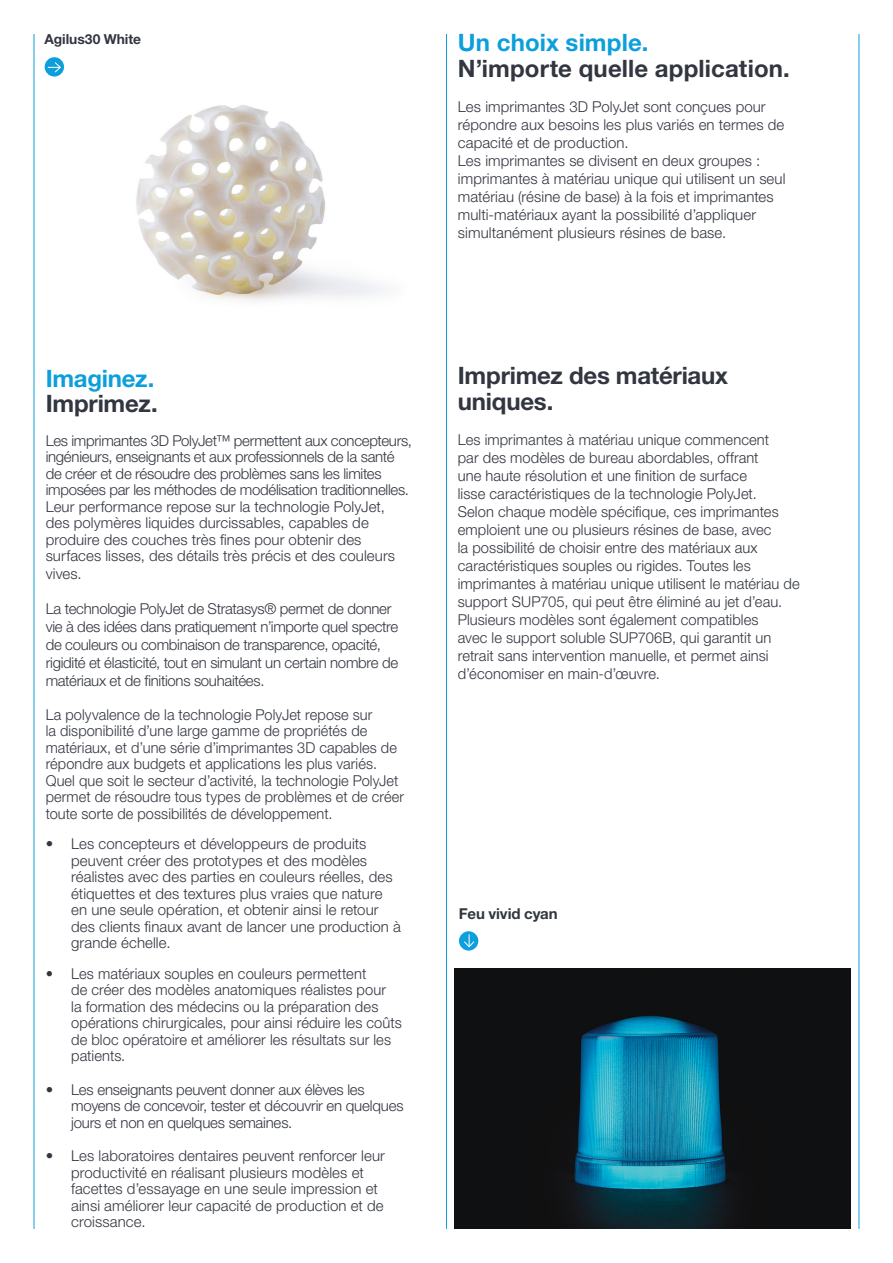
<style>
.page{position:relative;width:893px;height:1263px;background:#fff}
.page>*{position:absolute;margin:0;border:0;box-sizing:border-box;transform-origin:0 0}
.t1{font:700 24px/25.5px "Helvetica Neue LT Std";letter-spacing:-.005em;color:#323640}
.t2{font:700 24px "Helvetica Neue LT Std";color:#0c9fdc}
.t3{font:700 24px "Helvetica Neue LT Std";letter-spacing:-.01em;color:#323641}
.t4{font:300 15px/16.5px "Helvetica Neue LT Std";letter-spacing:.005em;color:#323640}
.t5{font:300 15px/18px "Helvetica Neue LT Std";letter-spacing:-.02em;color:#323640}
.t6{font:300 15px/16.5px "Helvetica Neue LT Std";letter-spacing:-.015em;color:#323640}
.t7{font:700 15px "Helvetica Neue LT Std";letter-spacing:-.005em;color:#323640}
.t8{font:700 13.8px "Helvetica Neue LT Std";letter-spacing:-.005em;color:#323640}
</style>
<div class="page">
<hr style="left:34px;top:34px;width:1px;height:1195px;background:#0c9fdc">
<hr style="left:446px;top:34px;width:1px;height:1195px;background:#0c9fdc">
<hr style="left:859px;top:34px;width:1px;height:1195px;background:#0c9fdc">
<img style="left:455px;top:969px;width:395px;height:260px">
<img style="left:44px;top:57px;width:341px;height:244px">
<svg style="left:45px;top:57px;width:19px;height:20px"></svg>
<svg style="left:48px;top:61px;width:13px;height:12px"></svg>
<div style="left:459px;top:931px;width:19px;height:19px;background:#0c9fdc;border-radius:50%"></div>
<svg style="left:464px;top:934px;width:11px;height:14px"></svg>
<p class="t8" style="left:45px;top:30px;width:98px">Agilus30 White</p>
<h1 class="t2" style="left:458px;top:28px;width:192px">Un choix simple.</h1>
<h1 class="t1" style="left:458px;top:55px;width:333px">N’importe quelle application.</h1>
<p class="t4" style="left:458px;top:97px;width:329px;line-height:18px">Les imprimantes 3D PolyJet sont conçues pour répondre aux besoins les plus variés en termes de capacité et de production.<br>Les imprimantes se divisent en deux groupes : imprimantes à matériau unique qui utilisent un seul matériau (résine de base) à la fois et imprimantes multi-matériaux ayant la possibilité d’appliquer simultanément plusieurs résines de base.</p>
<h1 class="t2" style="left:46px;top:363px;width:110px">Imaginez.</h1>
<h1 class="t3" style="left:46px;top:389px;width:114px">Imprimez.</h1>
<p class="t4" style="left:46px;top:432px;width:368px">Les imprimantes 3D PolyJet™ permettent aux concepteurs, ingénieurs, enseignants et aux professionnels de la santé de créer et de résoudre des problèmes sans les limites imposées par les méthodes de modélisation traditionnelles.<br>Leur performance repose sur la technologie PolyJet, des polymères liquides durcissables, capables de produire des couches très fines pour obtenir des surfaces lisses, des détails très précis et des couleurs</p>
<p class="t4" style="left:46px;top:565px;width:38px">vives.</p>
<p class="t5" style="left:46px;top:599px;width:354px">La technologie PolyJet de Stratasys® permet de donner vie à des idées dans pratiquement n’importe quel spectre de couleurs ou combinaison de transparence, opacité, rigidité et élasticité, tout en simulant un certain nombre de matériaux et de finitions souhaitées.</p>
<p class="t4" style="left:46px;top:706px;width:360px">La polyvalence de la technologie PolyJet repose sur<br>la disponibilité d’une large gamme de propriétés de matériaux, et d’une série d’imprimantes 3D capables de répondre aux budgets et applications les plus variés.<br>Quel que soit le secteur d’activité, la technologie PolyJet permet de résoudre tous types de problèmes et de créer toute sorte de possibilités de développement.</p>
<p class="t4" style="left:71px;top:835px;width:331px;text-indent:-26px">• Les concepteurs et développeurs de produits peuvent créer des prototypes et des modèles réalistes avec des parties en couleurs réelles, des étiquettes et des textures plus vraies que nature en une seule opération, et obtenir ainsi le retour des clients finaux avant de lancer une production à grande échelle.</p>
<p class="t4" style="left:71px;top:965px;width:332px;text-indent:-26px">• Les matériaux souples en couleurs permettent<br>de créer des modèles anatomiques réalistes pour<br>la formation des médecins ou la préparation des opérations chirurgicales, pour ainsi réduire les coûts de bloc opératoire et améliorer les résultats sur les patients.</p>
<p class="t6" style="left:71px;top:1081px;width:334px;text-indent:-26px">• Les enseignants peuvent donner aux élèves les moyens de concevoir, tester et découvrir en quelques jours et non en quelques semaines.</p>
<p class="t4" style="left:71px;top:1147px;width:315px;text-indent:-26px">• Les laboratoires dentaires peuvent renforcer leur productivité en réalisant plusieurs modèles et facettes d’essayage en une seule impression et ainsi améliorer leur capacité de production et de croissance.</p>
<h1 class="t1" style="left:458px;top:362px;width:272px">Imprimez des matériaux uniques.</h1>
<p class="t4" style="left:458px;top:430px;width:343px;line-height:18px">Les imprimantes à matériau unique commencent<br>par des modèles de bureau abordables, offrant<br>une haute résolution et une finition de surface<br>lisse caractéristiques de la technologie PolyJet.<br>Selon chaque modèle spécifique, ces imprimantes emploient une ou plusieurs résines de base, avec<br>la possibilité de choisir entre des matériaux aux caractéristiques souples ou rigides. Toutes les imprimantes à matériau unique utilisent le matériau de support SUP705, qui peut être éliminé au jet d’eau.<br>Plusieurs modèles sont également compatibles<br>avec le support soluble SUP706B, qui garantit un retrait sans intervention manuelle, et permet ainsi d’économiser en main-d’œuvre.</p>
<p class="t7" style="left:459px;top:904px;width:100px">Feu vivid cyan</p>
</div>
